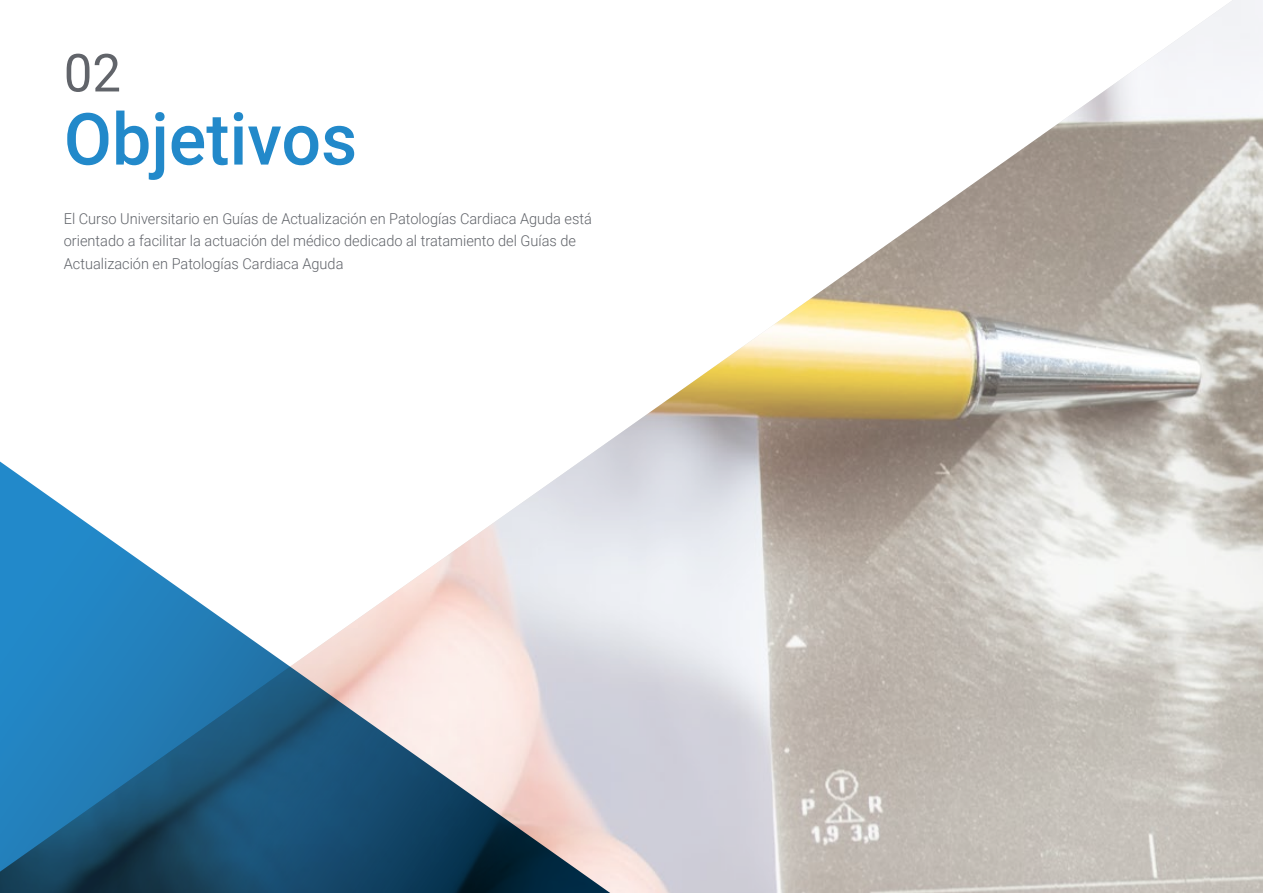
<style>
.page{position:relative;width:1263px;height:893px;background:#fff}
.page>*{position:absolute;margin:0;border:0;box-sizing:border-box;transform-origin:0 0}
.t1{font:500 72px "Roboto";color:#2289ca}
.t2{font:52.5px "Roboto";color:#61646a}
.t3{font:300 15px/22.5px "Roboto";color:#61646a}
</style>
<div class="page">
<img style="left:602px;top:0;width:661px;height:893px">
<svg style="left:0;top:446px;width:640px;height:447px"></svg>
<h2 class="t2" style="left:64px;top:36px;width:59px">02</h2>
<h1 class="t1" style="left:64px;top:89px;width:295px">Objetivos</h1>
<p class="t3" style="left:64px;top:207px;width:530px">El Curso Universitario en Guías de Actualización en Patologías Cardiaca Aguda está orientado a facilitar la actuación del médico dedicado al tratamiento del Guías de<br>Actualización en Patologías Cardiaca Aguda</p>
</div>
